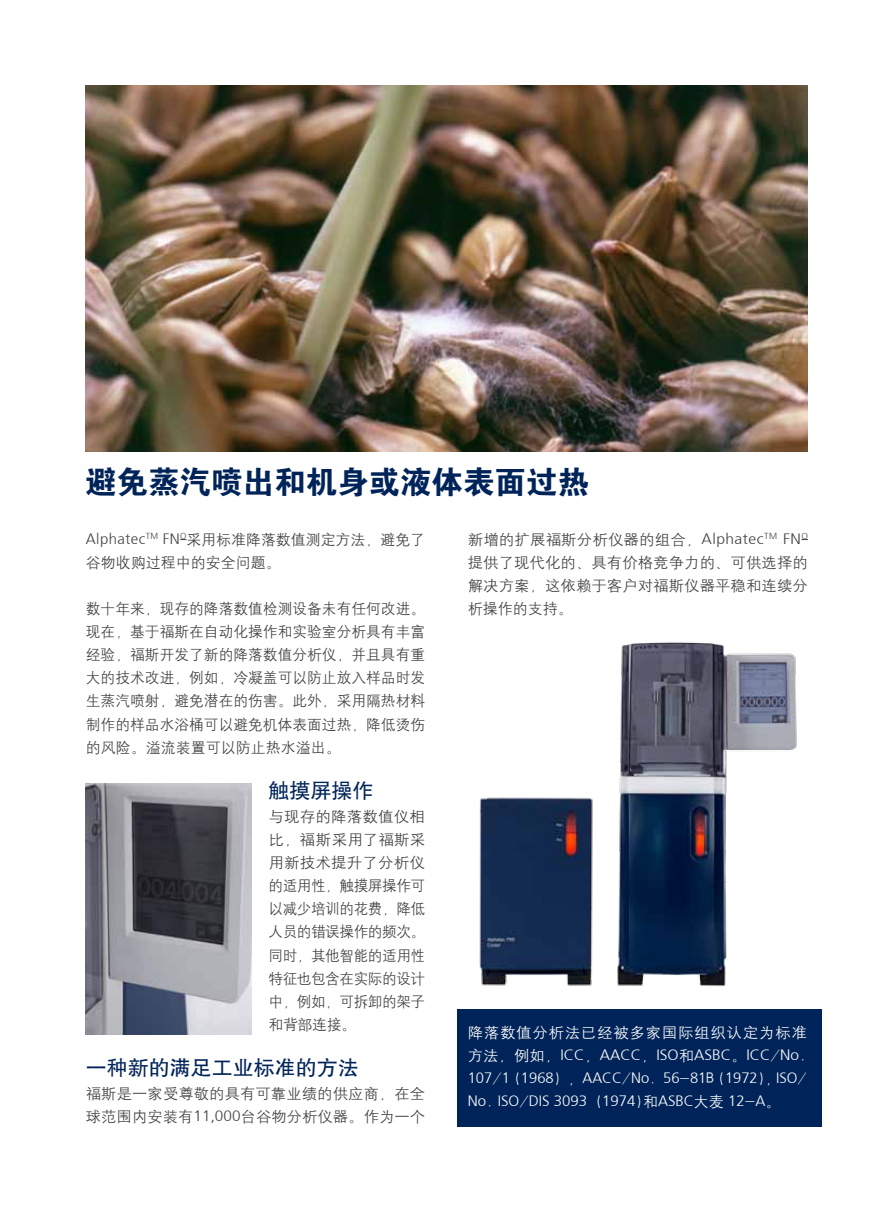
<style>
.page{position:relative;width:893px;height:1212px;background:#fff}
.page>*{position:absolute;margin:0;border:0;box-sizing:border-box;transform-origin:0 0}
.t1{font:31.5px "FZDHTJW GB1 0";color:#002459}
.t2{font:21px "FZHTJW GB1 0";color:#002459}
.t3{font:15px/23.1px "H Yg 2 gj";color:#404042}
.t4{font:15px/23.1px "H Yg 2 gj";color:#404042;text-align:justify;scale:1.04 1}
.t5{font:300 15px/23.1px "Frutiger 45";color:#fff;text-align:justify}
.t6{font:15px "H Yg 2 gj";letter-spacing:.035em;color:#fff;scale:1.04 1}
.s1{font-family:"Frutiger 45";font-weight:300}
.s2{font-family:"H Yg 2 gj";font-weight:400}
</style>
<div class="page">
<img style="left:85px;top:784px;width:166px;height:251px">
<img style="left:85px;top:85px;width:723px;height:367px">
<img style="left:617px;top:642px;width:180px;height:345px">
<img style="left:479px;top:797px;width:114px;height:189px">
<div style="left:457px;top:1009px;width:364px;height:118px;background:#002459"></div>
<h1 class="t1" style="left:85px;top:465px;width:505px">避免蒸汽喷出和机身或液体表面过热</h1>
<p class="t3" style="left:86px;top:528px;width:341px"><span class="s1">Alphatec</span><sup>TM</sup> <span class="s1">FN</span><sup>O</sup>采用标准降落数值测定方法，避免了谷物收购过程中的安全问题。</p>
<p class="t3" style="left:86px;top:597px;width:341px;text-align:justify">数十年来，现存的降落数值检测设备未有任何改进。现在，基于福斯在自动化操作和实验室分析具有丰富经验，福斯开发了新的降落数值分析仪，并且具有重大的技术改进，例如，冷凝盖可以防止放入样品时发生蒸汽喷射，避免潜在的伤害。此外，采用隔热材料制作的样品水浴桶可以避免机体表面过热，降低烫伤的风险。溢流装置可以防止热水溢出。</p>
<h2 class="t2" style="left:268px;top:779px;width:106px">触摸屏操作</h2>
<p class="t4" style="left:268px;top:805px;width:152px">与现存的降落数值仪相比，福斯采用了福斯采用新技术提升了分析仪的适用性，触摸屏操作可以减少培训的花费，降低人员的错误操作的频次。同时，其他智能的适用性特征也包含在实际的设计中，例如，可拆卸的架子和背部连接。</p>
<h2 class="t2" style="left:86px;top:1056px;width:275px">一种新的满足工业标准的方法</h2>
<p class="t3" style="left:86px;top:1082px;width:341px">福斯是一家受尊敬的具有可靠业绩的供应商，在全球范围内安装有<span class="s1">11,000</span>台谷物分析仪器。作为一个</p>
<p class="t4" style="left:468px;top:528px;width:329px">新增的扩展福斯分析仪器的组合，<span class="s1">Alphatec</span><sup>TM</sup> <span class="s1">FN</span><sup>O</sup>提供了现代化的、具有价格竞争力的、可供选择的解决方案，这依赖于客户对福斯仪器平稳和连续分析操作的支持。</p>
<p class="t6" style="left:468px;top:1025px;width:328px">降落数值分析法已经被多家国际组织认定为标准</p>
<p class="t5" style="left:468px;top:1043px;width:341px"><span class="s2">方法，例如，</span>ICC<span class="s2">，</span>AACC<span class="s2">，</span>ISO<span class="s2">和</span>ASBC<span class="s2">。</span>ICC<span class="s2">/</span>No<span class="s2">.<br></span>107<span class="s2">/</span>1 <span class="s2">(</span>1968<span class="s2">) ，</span>AACC<span class="s2">/</span>No<span class="s2">.</span> 56<span class="s2">-</span>81<span class="s2">B (</span>1972<span class="s2">),</span> ISO<span class="s2">/ </span>No<span class="s2">.</span> ISO<span class="s2">/</span>DIS 3093 <span class="s2">(</span>1974<span class="s2">)和</span>ASBC<span class="s2">大麦</span> 12<span class="s2">-</span>A<span class="s2">。</span></p>
</div>
